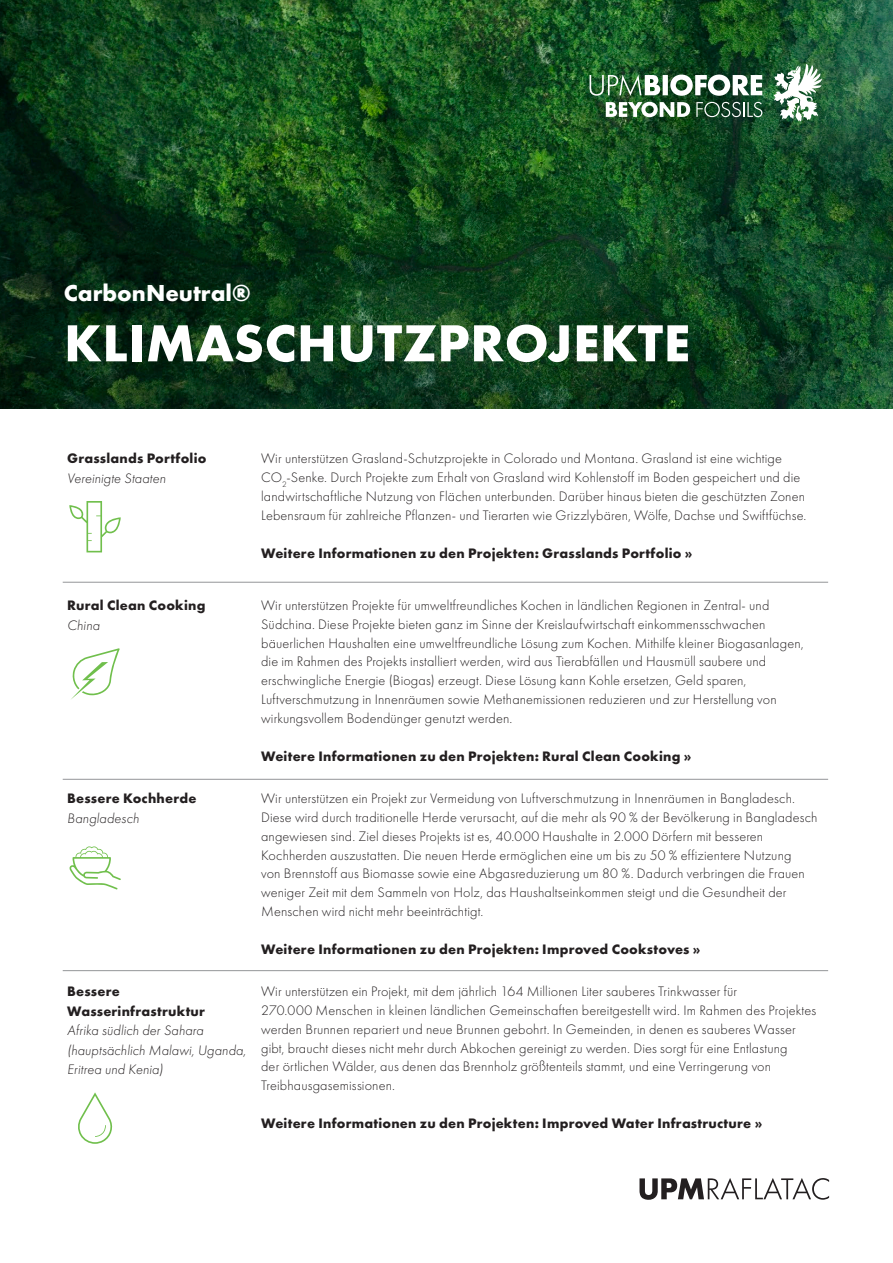
<style>
.page{position:relative;width:893px;height:1263px;background:#fff}
.page>*{position:absolute;margin:0;border:0;box-sizing:border-box;transform-origin:0 0}
.t1{font:700 54px "Futura PT";letter-spacing:.01em;color:#fff}
.t2{font:700 24px "Futura PT";color:#fff}
.Leipis{font:300 14.25px/18.8px "Futura PT";letter-spacing:.01em;color:#231f20}
.Leipis-2{font:700 14.25px/19.5px "Futura PT";letter-spacing:.015em;color:#231f20}
.Leipis-3{font:italic 300 14.25px/19.5px "Futura PT";letter-spacing:.005em;color:#231f20}
.s1{font-weight:300;font-style:italic}
</style>
<div class="page">
<img style="left:0;top:0;width:893px;height:408px">
<svg style="left:69px;top:846px;width:52px;height:43px"></svg>
<svg style="left:69px;top:501px;width:52px;height:51px"></svg>
<svg style="left:71px;top:648px;width:49px;height:51px"></svg>
<svg style="left:78px;top:1092px;width:35px;height:52px"></svg>
<hr style="left:63px;top:582px;width:765px;height:1px;background:#939598">
<hr style="left:63px;top:779px;width:765px;height:1px;background:#939598">
<hr style="left:63px;top:970px;width:765px;height:1px;background:#939598">
<svg style="left:639px;top:1178px;width:190px;height:22px"></svg>
<svg style="left:590px;top:75px;width:172px;height:21px"></svg>
<svg style="left:606px;top:102px;width:84px;height:15px"></svg>
<svg style="left:696px;top:102px;width:66px;height:15px"></svg>
<svg style="left:773px;top:64px;width:49px;height:58px"></svg>
<p class="t2" style="left:64px;top:278px;width:188px">CarbonNeutral®</p>
<p class="t1" style="left:64px;top:308px;width:627px">KLIMASCHUTZPROJEKTE</p>
<p class="Leipis-2" style="left:67px;top:448px;width:141px">Grasslands Portfolio</p>
<p class="Leipis-3" style="left:67px;top:468px;width:100px">Vereinigte Staaten</p>
<p class="Leipis" style="left:261px;top:449px;width:547px">Wir unterstützen Grasland-Schutzprojekte in Colorado und Montana. Grasland ist eine wichtige CO<sub>2</sub>-Senke. Durch Projekte zum Erhalt von Grasland wird Kohlenstoff im Boden gespeichert und die landwirtschaftliche Nutzung von Flächen unterbunden. Darüber hinaus bieten die geschützten Zonen Lebensraum für zahlreiche Pflanzen- und Tierarten wie Grizzlybären, Wölfe, Dachse und Swiftfüchse.</p>
<p class="Leipis-2" style="left:261px;top:543px;width:433px">Weitere Informationen zu den Projekten: Grasslands Portfolio »</p>
<p class="Leipis-2" style="left:67px;top:595px;width:140px">Rural Clean Cooking<br><span class="s1">China</span></p>
<p class="Leipis" style="left:261px;top:596px;width:544px">Wir unterstützen Projekte für umweltfreundliches Kochen in ländlichen Regionen in Zentral- und Südchina. Diese Projekte bieten ganz im Sinne der Kreislaufwirtschaft einkommensschwachen bäuerlichen Haushalten eine umweltfreundliche Lösung zum Kochen. Mithilfe kleiner Biogasanlagen, die im Rahmen des Projekts installiert werden, wird aus Tierabfällen und Hausmüll saubere und erschwingliche Energie (Biogas) erzeugt. Diese Lösung kann Kohle ersetzen, Geld sparen, Luftverschmutzung in Innenräumen sowie Methanemissionen reduzieren und zur Herstellung von wirkungsvollem Bodendünger genutzt werden.</p>
<p class="Leipis-2" style="left:261px;top:746px;width:432px">Weitere Informationen zu den Projekten: Rural Clean Cooking »</p>
<p class="Leipis-2" style="left:67px;top:788px;width:131px">Bessere Kochherde</p>
<p class="Leipis-3" style="left:67px;top:808px;width:73px">Bangladesch</p>
<p class="Leipis" style="left:261px;top:789px;width:558px">Wir unterstützen ein Projekt zur Vermeidung von Luftverschmutzung in Innenräumen in Bangladesch.<br>Diese wird durch traditionelle Herde verursacht, auf die mehr als 90 % der Bevölkerung in Bangladesch angewiesen sind. Ziel dieses Projekts ist es, 40.000 Haushalte in 2.000 Dörfern mit besseren Kochherden auszustatten. Die neuen Herde ermöglichen eine um bis zu 50 % effizientere Nutzung<br>von Brennstoff aus Biomasse sowie eine Abgasreduzierung um 80 %. Dadurch verbringen die Frauen weniger Zeit mit dem Sammeln von Holz, das Haushaltseinkommen steigt und die Gesundheit der Menschen wird nicht mehr beeinträchtigt.</p>
<p class="Leipis-2" style="left:261px;top:939px;width:441px">Weitere Informationen zu den Projekten: Improved Cookstoves »</p>
<p class="Leipis-2" style="left:67px;top:981px;width:139px">Bessere<br>Wasserinfrastruktur</p>
<p class="Leipis-3" style="left:67px;top:1021px;width:180px">Afrika südlich der Sahara (hauptsächlich Malawi, Uganda,<br>Eritrea und Kenia)</p>
<p class="Leipis" style="left:261px;top:982px;width:557px">Wir unterstützen ein Projekt, mit dem jährlich 164 Millionen Liter sauberes Trinkwasser für<br>270.000 Menschen in kleinen ländlichen Gemeinschaften bereitgestellt wird. Im Rahmen des Projektes werden Brunnen repariert und neue Brunnen gebohrt. In Gemeinden, in denen es sauberes Wasser gibt, braucht dieses nicht mehr durch Abkochen gereinigt zu werden. Dies sorgt für eine Entlastung<br>der örtlichen Wälder, aus denen das Brennholz größtenteils stammt, und eine Verringerung von Treibhausgasemissionen.</p>
<p class="Leipis-2" style="left:261px;top:1113px;width:503px">Weitere Informationen zu den Projekten: Improved Water Infrastructure »</p>
</div>
